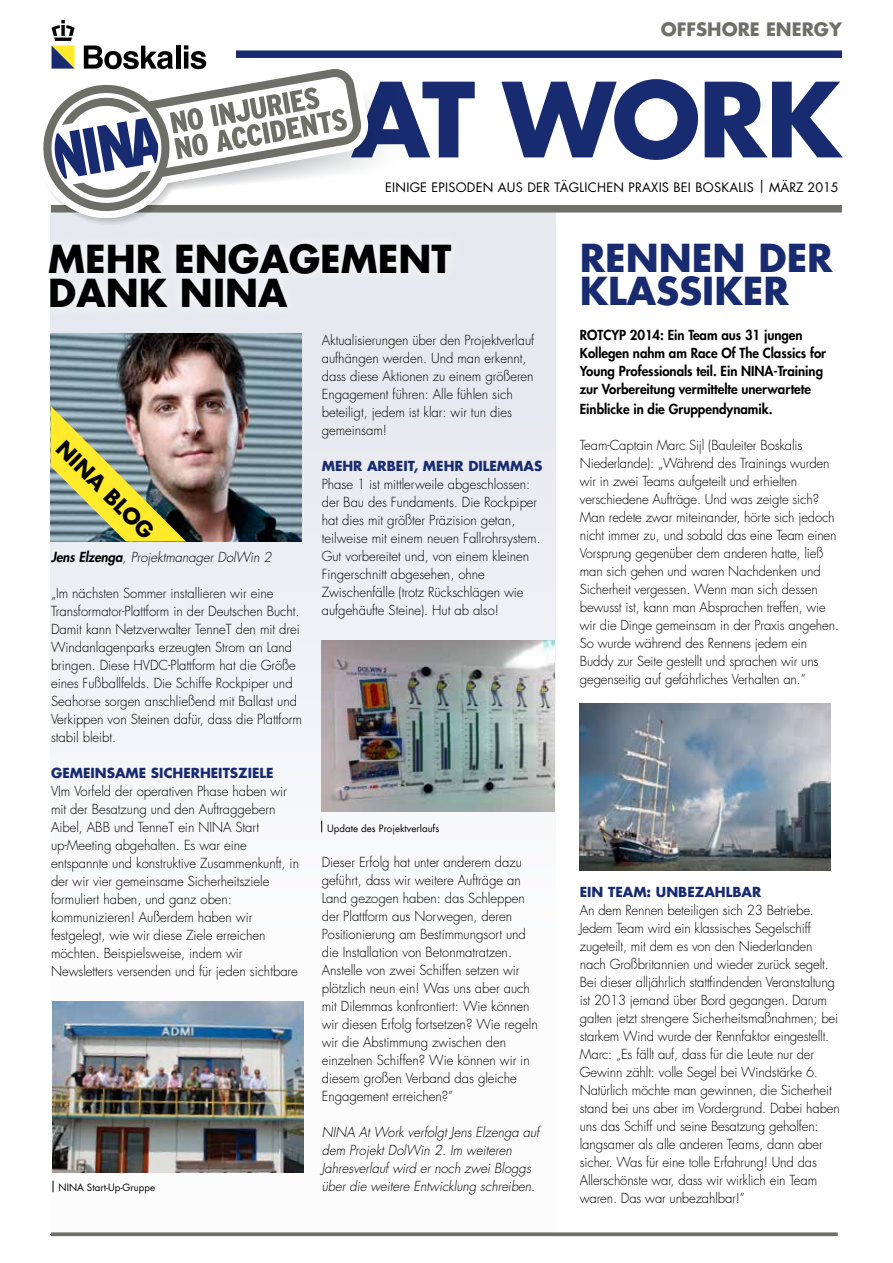
<style>
.page{position:relative;width:893px;height:1263px;background:#fff}
.page>*{position:absolute;margin:0;border:0;box-sizing:border-box;transform-origin:0 0}
.t1{font:700 100.5px "Futura Std";letter-spacing:-.03em;color:#182b70}
.t2{font:700 37.5px/34.5px "Futura Std";color:#000}
.t3{font:700 37.5px/33px "Futura Std";color:#182b70}
.t4{font:700 21px "Futura Std";color:#000}
.t5{font:700 18px "Futura Std";color:#6e6f66}
.t6{font:300 13.5px/18px "Futura Std";letter-spacing:-.005em;color:#000}
.t7{font:800 13.5px/18px "Futura Std";letter-spacing:-.005em;color:#000}
.t8{font:italic 300 13.5px/18px "Futura Std";letter-spacing:-.005em;color:#000}
.t9{font:700 13.5px "Futura Std";color:#182b70}
.t10{font:12.6px "Futura Std";letter-spacing:.02em;color:#000}
.t11{font:9.75px "Futura Std";color:#000}
.s1{font-weight:800}
</style>
<div class="page">
<div style="left:0;top:140px;width:565px;height:1094px;background:linear-gradient(to right,#f8f8fa,#f2f3f7)"></div>
<div style="left:38px;top:232px;width:425px;height:87px;background:#edeff4"></div>
<svg style="left:51px;top:1232px;width:787px;height:4px;background:#7c7d75"></svg>
<div style="left:236px;top:50px;width:606px;height:8px;background:#182b70"></div>
<div style="left:51px;top:205px;width:791px;height:7px;background:#6e6f66"></div>
<svg style="left:51px;top:62px;width:317px;height:156px"></svg>
<svg style="left:51px;top:67px;width:312px;height:146px"></svg>
<svg style="left:35px;top:77px;width:313px;height:151px"></svg>
<svg style="left:84px;top:46px;width:89px;height:23px"></svg>
<hr style="left:176px;top:46px;width:4px;height:23px;background:#000">
<svg style="left:184px;top:45px;width:22px;height:24px"></svg>
<svg style="left:52px;top:20px;width:23px;height:49px"></svg>
<img style="left:53px;top:1001px;width:250px;height:171px">
<img style="left:51px;top:334px;width:250px;height:208px">
<img style="left:51px;top:406px;width:135px;height:136px">
<img style="left:322px;top:641px;width:233px;height:170px">
<img style="left:580px;top:704px;width:250px;height:166px">
<h3 class="t5" style="left:661px;top:17px;width:183px">OFFSHORE ENERGY</h3>
<h1 class="t1" style="left:351px;top:53px;width:492px">AT WORK</h1>
<p class="t10" style="left:385px;top:179px;width:455px">EINIGE EPISODEN AUS DER TÄGLICHEN PRAXIS BEI BOSKALIS | MÄRZ 2015</p>
<h2 class="t2" style="left:48px;top:241px;width:405px">MEHR ENGAGEMENT<br>DANK NINA</h2>
<h3 class="t4" style="left:70px;top:435px;width:130px;rotate:45deg">NINA BLOG</h3>
<p class="t8" style="left:51px;top:548px;width:222px"><span class="s1">Jens Elzenga</span>, Projektmanager DolWin 2</p>
<p class="t6" style="left:51px;top:584px;width:252px">„Im nächsten Sommer installieren wir eine Transformator-Plattform in der Deutschen Bucht.<br>Damit kann Netzverwalter TenneT den mit drei Windanlagenparks erzeugten Strom an Land bringen. Diese HVDC-Plattform hat die Größe eines Fußballfelds. Die Schiffe Rockpiper und Seahorse sorgen anschließend mit Ballast und Verkippen von Steinen dafür, dass die Plattform stabil bleibt.</p>
<p class="t9" style="left:51px;top:764px;width:224px">GEMEINSAME SICHERHEITSZIELE</p>
<p class="t6" style="left:51px;top:782px;width:250px">VIm Vorfeld der operativen Phase haben wir mit der Besatzung und den Auftraggebern Aibel, ABB und TenneT ein NINA Start up-Meeting abgehalten. Es war eine entspannte und konstruktive Zusammenkunft, in der wir vier gemeinsame Sicherheitsziele formuliert haben, und ganz oben: kommunizieren! Außerdem haben wir festgelegt, wie wir diese Ziele erreichen möchten. Beispielsweise, indem wir Newsletters versenden und für jeden sichtbare</p>
<p class="t11" style="left:59px;top:1181px;width:98px">NINA Start-Up-Gruppe</p>
<p class="t6" style="left:322px;top:331px;width:214px">Aktualisierungen über den Projektverlauf aufhängen werden. Und man erkennt, dass diese Aktionen zu einem größeren Engagement führen: Alle fühlen sich beteiligt, jedem ist klar: wir tun dies gemeinsam!</p>
<p class="t9" style="left:322px;top:457px;width:222px">MEHR ARBEIT, MEHR DILEMMAS</p>
<p class="t6" style="left:322px;top:475px;width:220px">Phase 1 ist mittlerweile abgeschlossen: der Bau des Fundaments. Die Rockpiper hat dies mit größter Präzision getan, teilweise mit einem neuen Fallrohrsystem.<br>Gut vorbereitet und, von einem kleinen Fingerschnitt abgesehen, ohne Zwischenfälle (trotz Rückschlägen wie aufgehäufte Steine). Hut ab also!</p>
<p class="t11" style="left:327px;top:822px;width:113px">Update des Projektverlaufs</p>
<p class="t6" style="left:322px;top:853px;width:218px">Dieser Erfolg hat unter anderem dazu geführt, dass wir weitere Aufträge an Land gezogen haben: das Schleppen der Plattform aus Norwegen, deren Positionierung am Bestimmungsort und die Installation von Betonmatratzen.<br>Anstelle von zwei Schiffen setzen wir plötzlich neun ein! Was uns aber auch mit Dilemmas konfrontiert: Wie können wir diesen Erfolg fortsetzen? Wie regeln wir die Abstimmung zwischen den einzelnen Schiffen? Wie können wir in diesem großen Verband das gleiche Engagement erreichen?”</p>
<p class="t8" style="left:322px;top:1123px;width:219px">NINA At Work verfolgt Jens Elzenga auf dem Projekt DolWin 2. Im weiteren Jahresverlauf wird er noch zwei Bloggs über die weitere Entwicklung schreiben.</p>
<h2 class="t3" style="left:580px;top:241px;width:255px">RENNEN DER<br>KLASSIKER</h2>
<p class="t7" style="left:580px;top:326px;width:248px">ROTCYP 2014: Ein Team aus 31 jungen Kollegen nahm am Race Of The Classics for Young Professionals teil. Ein NINA-Training zur Vorbereitung vermittelte unerwartete</p>
<p class="t7" style="left:580px;top:400px;width:194px">Einblicke in die Gruppendynamik.</p>
<p class="t6" style="left:580px;top:436px;width:261px">Team-Captain Marc Sijl (Bauleiter Boskalis Niederlande): „Während des Trainings wurden wir in zwei Teams aufgeteilt und erhielten verschiedene Aufträge. Und was zeigte sich?<br>Man redete zwar miteinander, hörte sich jedoch nicht immer zu, und sobald das eine Team einen Vorsprung gegenüber dem anderen hatte, ließ man sich gehen und waren Nachdenken und Sicherheit vergessen. Wenn man sich dessen bewusst ist, kann man Absprachen treffen, wie wir die Dinge gemeinsam in der Praxis angehen.<br>So wurde während des Rennens jedem ein Buddy zur Seite gestellt und sprachen wir uns gegenseitig auf gefährliches Verhalten an.”</p>
<p class="t9" style="left:580px;top:882px;width:183px">EIN TEAM: UNBEZAHLBAR</p>
<p class="t6" style="left:580px;top:901px;width:262px">An dem Rennen beteiligen sich 23 Betriebe.<br>Jedem Team wird ein klassisches Segelschiff zugeteilt, mit dem es von den Niederlanden nach Großbritannien und wieder zurück segelt.<br>Bei dieser alljährlich stattfindenden Veranstaltung ist 2013 jemand über Bord gegangen. Darum galten jetzt strengere Sicherheitsmaßnahmen; bei starkem Wind wurde der Rennfaktor eingestellt.<br>Marc: „Es fällt auf, dass für die Leute nur der Gewinn zählt: volle Segel bei Windstärke 6.<br>Natürlich möchte man gewinnen, die Sicherheit stand bei uns aber im Vordergrund. Dabei haben uns das Schiff und seine Besatzung geholfen: langsamer als alle anderen Teams, dann aber sicher. Was für eine tolle Erfahrung! Und das Allerschönste war, dass wir wirklich ein Team waren. Das war unbezahlbar!”</p>
</div>
